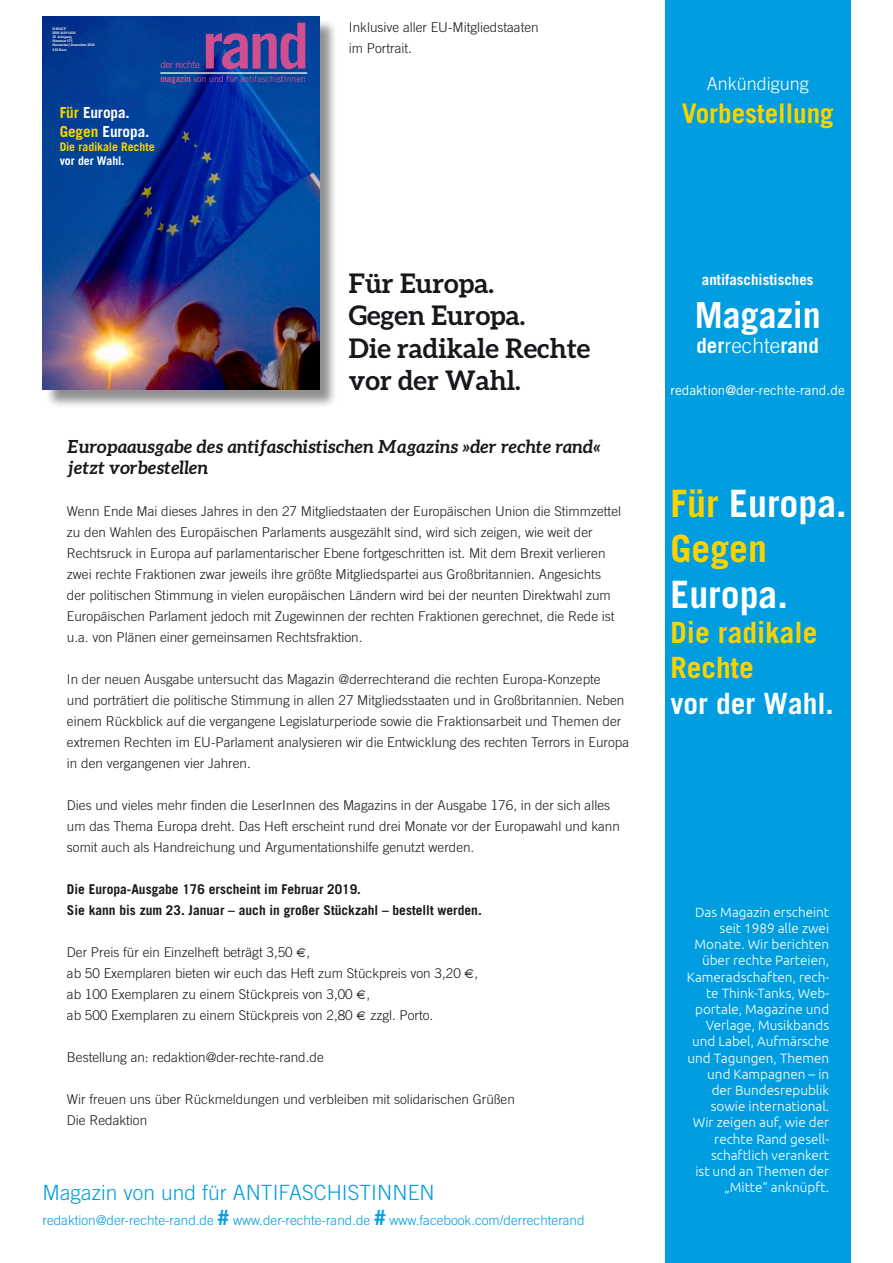
<style>
.page{position:relative;width:893px;height:1263px;background:#fff}
.page>*{position:absolute;margin:0;border:0;box-sizing:border-box;transform-origin:0 0}
.t1{font:700 63.6px "Trade Gothic";color:#d04f90}
.t2{font:700 37.8px/45.3px "Trade Gothic";color:#fad200}
.t3{font:700 37.8px "Trade Gothic";color:#fff}
.t4{font:700 36px "Trade Gothic";color:#fff}
.t5{font:700 29.4px/35.2px "Trade Gothic";color:#fad200}
.t6{font:700 29.4px "Trade Gothic";color:#fff}
.t7{font:700 27px/32.4px "Aleo";color:#1a171c}
.t8{font:700 27px "Trade Gothic";color:#fad200}
.t9{font:300 21px "Trade Gothic";letter-spacing:.005em;color:#009ee0}
.t10{font:700 21px "Trade Gothic";color:#fff}
.t11{font:italic 700 18px/21px "Aleo";color:#1a171c}
.t12{font:300 18px "Trade Gothic";color:#fff}
.t13{font:700 15.3px/18.3px "Trade Gothic";letter-spacing:-.01em;color:#fff}
.t14{font:700 15px "Trade Gothic";color:#fff}
.t15{font:300 13.5px/21px "Trade Gothic";color:#1a171c}
.t16{font:300 13.5px/16.2px "Ubuntu";color:#fff;text-align:right}
.t17{font:700 13.5px/21px "Trade Gothic";color:#1a171c}
.t18{font:300 13.5px "Trade Gothic";color:#009ee0}
.t19{font:13.5px "Trade Gothic";color:#fff}
.t20{font:700 11.85px "Trade Gothic";letter-spacing:-.01em;color:#fad200}
.t21{font:700 11.85px "Trade Gothic";letter-spacing:-.01em;color:#fff}
.t22{font:10.05px "Trade Gothic";letter-spacing:-.05em;color:#d04f90}
.t23{font:9px "Trade Gothic";letter-spacing:-.015em;color:#d04f90}
.t24{font:700 3.45px/4.1px "Aleo";color:#fff}
.s1{font-weight:700}
.s2{color:#fad200}
.s3{font-family:"Times";font-weight:400}
.s4{font-weight:300}
.s5{color:#fff}
.s6{font-weight:700;font-size:21px}
</style>
<div class="page">
<div style="left:665px;top:0;width:185px;height:1263px;background:#009ee0"></div>
<div style="left:44px;top:19px;width:300px;height:394px;background:#1a171c;opacity:.48"></div>
<img style="left:42px;top:16px;width:277px;height:374px">
<hr style="left:160px;top:72px;width:147px;height:2px;background:#fff">
<p class="t24" style="left:52px;top:27px;width:25px">H 8040 F<br>ISSN 1619-1404</p>
<p class="t24" style="left:52px;top:35px;width:44px">29. Jahrgang<br>Nummer 175<br>November | Dezember 2018<br>3,50 Euro</p>
<h1 class="t1" style="left:202px;top:7px;width:109px">rand</h1>
<p class="t22" style="left:160px;top:58px;width:41px">der rechte</p>
<p class="t23" style="left:161px;top:73px;width:147px"><span class="s1">magazin</span> von und für antifaschistInnen</p>
<p class="t13" style="left:60px;top:104px;width:91px"><span class="s2">Für</span> Europa.<br><span class="s2">Gegen</span> Europa.</p>
<p class="t20" style="left:60px;top:140px;width:97px">Die radikale Rechte</p>
<p class="t21" style="left:60px;top:154px;width:66px">vor der Wahl.</p>
<p class="t15" style="left:349px;top:16px;width:191px">Inklusive aller EU-Mitgliedstaaten im Portrait.</p>
<h3 class="t12" style="left:707px;top:73px;width:104px">Ankündigung</h3>
<h3 class="t8" style="left:682px;top:97px;width:154px">Vorbestellung</h3>
<h3 class="t7" style="left:349px;top:266px;width:243px">Für Europa.<br>Gegen Europa.<br>Die radikale Rechte vor der Wahl.</h3>
<h3 class="t11" style="left:67px;top:436px;width:535px">Europaausgabe des antifaschistischen Magazins »der rechte rand« jetzt vorbestellen</h3>
<p class="t15" style="left:67px;top:501px;width:556px">Wenn Ende Mai dieses Jahres in den 27 Mitgliedstaaten der Europäischen Union die Stimmzettel zu den Wahlen des Europäischen Parlaments ausgezählt sind, wird sich zeigen, wie weit der Rechtsruck in Europa auf parlamentarischer Ebene fortgeschritten ist. Mit dem Brexit verlieren zwei rechte Fraktionen zwar jeweils ihre größte Mitgliedspartei aus Großbritannien. Angesichts der politischen Stimmung in vielen europäischen Ländern wird bei der neunten Direktwahl zum Europäischen Parlament jedoch mit Zugewinnen der rechten Fraktionen gerechnet, die Rede ist u.a. von Plänen einer gemeinsamen Rechtsfraktion.</p>
<p class="t15" style="left:67px;top:669px;width:564px">In der neuen Ausgabe untersucht das Magazin @derrechterand die rechten Europa-Konzepte<br>und porträtiert die politische Stimmung in allen 27 Mitgliedsstaaten und in Großbritannien. Neben einem Rückblick auf die vergangene Legislaturperiode sowie die Fraktionsarbeit und Themen der extremen Rechten im EU-Parlament analysieren wir die Entwicklung des rechten Terrors in Europa in den vergangenen vier Jahren.</p>
<p class="t15" style="left:67px;top:795px;width:554px">Dies und vieles mehr finden die LeserInnen des Magazins in der Ausgabe 176, in der sich alles um das Thema Europa dreht. Das Heft erscheint rund drei Monate vor der Europawahl und kann somit auch als Handreichung und Argumentationshilfe genutzt werden.</p>
<p class="t17" style="left:67px;top:879px;width:416px">Die Europa-Ausgabe 176 erscheint im Februar 2019.<br>Sie kann bis zum 23. Januar – auch in großer Stückzahl – bestellt werden.</p>
<p class="t15" style="left:67px;top:942px;width:413px">Der Preis für ein Einzelheft beträgt 3,50 <span class="s3">€</span>,<br>ab 50 Exemplaren bieten wir euch das Heft zum Stückpreis von 3,20 <span class="s3">€</span>, ab 100 Exemplaren zu einem Stückpreis von 3,00 <span class="s3">€</span>,<br>ab 500 Exemplaren zu einem Stückpreis von 2,80 <span class="s3">€</span> zzgl. Porto.</p>
<p class="t15" style="left:67px;top:1047px;width:258px">Bestellung an: redaktion@der-rechte-rand.de</p>
<p class="t15" style="left:67px;top:1089px;width:449px">Wir freuen uns über Rückmeldungen und verbleiben mit solidarischen Grüßen<br>Die Redaktion</p>
<p class="t14" style="left:702px;top:270px;width:113px">antifaschistisches</p>
<h3 class="t4" style="left:695px;top:293px;width:127px">Magazin</h3>
<h3 class="t10" style="left:696px;top:333px;width:124px">der<span class="s4">rechte</span>rand</h3>
<p class="t19" style="left:671px;top:382px;width:176px">redaktion@der-rechte-rand.de</p>
<h2 class="t2" style="left:670px;top:480px;width:178px">Für <span class="s5">Europa.<br></span>Gegen</h2>
<h2 class="t3" style="left:670px;top:571px;width:119px">Europa.</h2>
<h3 class="t5" style="left:670px;top:614px;width:148px">Die radikale<br>Rechte</h3>
<h3 class="t6" style="left:670px;top:685px;width:165px">vor der Wahl.</h3>
<p class="t16" style="left:687px;top:903px;width:144px">Das Magazin erscheint seit 1989 alle zwei<br>Monate. Wir berichten über rechte Parteien,<br>Kameradschaften, rech&shy;te Think-Tanks, Web&shy;portale, Magazine und<br>Verlage, Musikbands und Label, Aufmärsche und Tagungen, Themen und Kampagnen – in der Bundesrepublik sowie international.<br>Wir zeigen auf, wie der rechte Rand gesell&shy;schaftlich verankert<br>ist und an Themen der</p>
<h3 class="t9" style="left:43px;top:1180px;width:394px">Magazin von und für ANTIFASCHISTINNEN</h3>
<p class="t16" style="left:725px;top:1179px;width:106px">„Mitte“ anknüpft.</p>
<p class="t18" style="left:43px;top:1212px;width:544px">redaktion@der-rechte-rand.de <span class="s6">#</span> www.der-rechte-rand.de <span class="s6">#</span> www.facebook.com/derrechterand</p>
</div>
